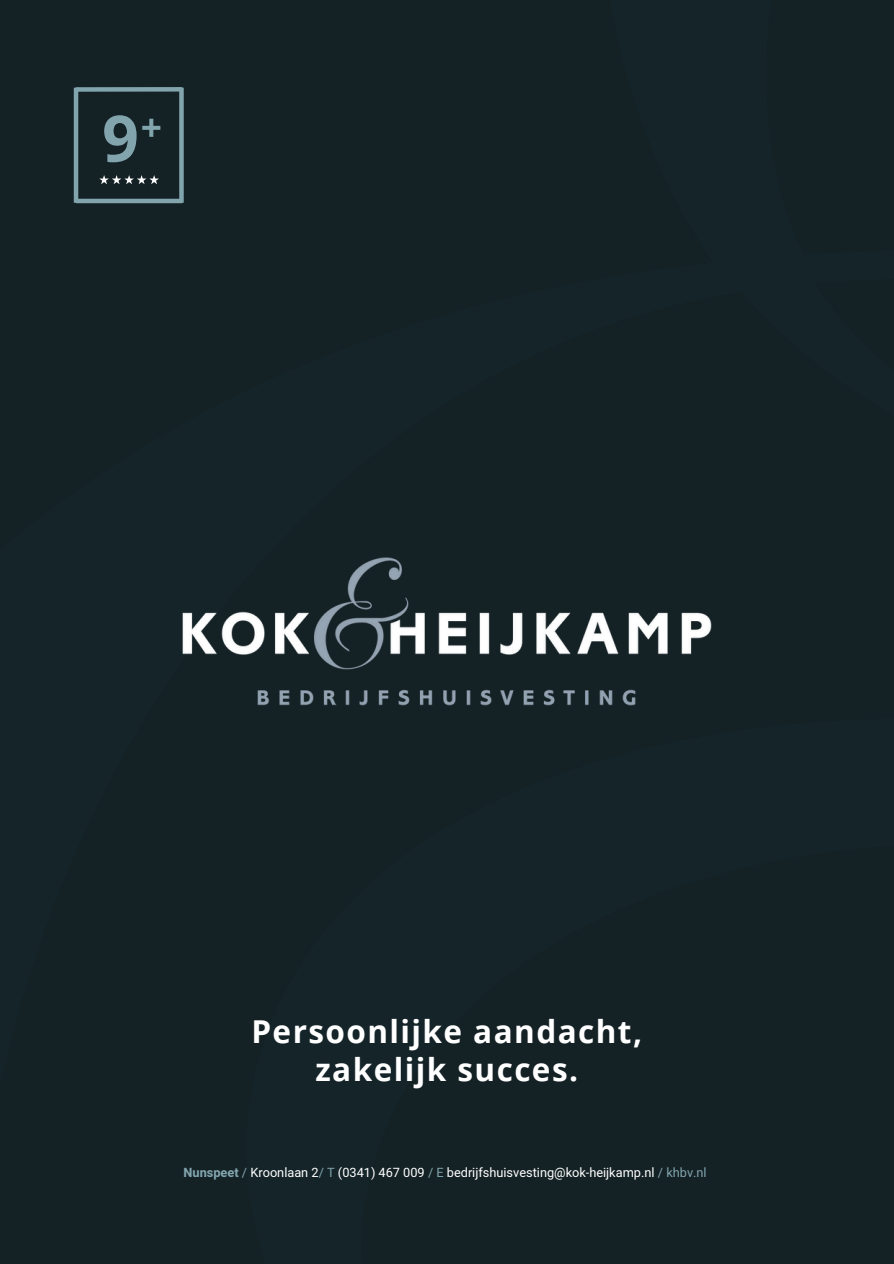
<style>
.page{position:relative;width:894px;height:1264px;background:#fff}
.page>*{position:absolute;margin:0;border:0;box-sizing:border-box;transform-origin:0 0}
.t1{font:700 64.35px "Open Sans";color:#81a4ad}
.t2{font:700 37.35px "Open Sans";color:#81a4ad}
.t3{font:700 31.5px/37.2px "Open Sans";letter-spacing:.045em;color:#fff;text-align:center}
.t4{font:12.75px "Heebo";color:#fff}
.s1{font-weight:700;color:#81a4ad}
.s2{color:#81a4ad}
</style>
<div class="page">
<div style="left:0;top:0;width:893px;height:1263px;background:#142125"></div>
<div style="left:89px;top:462px;width:715px;height:340px;background:#142125"></div>
<svg style="left:99px;top:175px;width:60px;height:9px"></svg>
<hr style="left:76px;top:199px;width:106px;height:4px;background:#81a4ad">
<div style="left:76px;top:87px;width:106px;height:5px;background:#81a4ad"></div>
<div style="left:179px;top:88px;width:5px;height:115px;background:#81a4ad"></div>
<hr style="left:74px;top:88px;width:4px;height:115px;background:#81a4ad">
<p class="t1" style="left:102px;top:93px;width:38px">9</p>
<h1 class="t2" style="left:141px;top:101px;width:23px">+</h1>
<p class="t3" style="left:251px;top:1012px;width:392px">Persoonlijke aandacht, zakelijk succes.</p>
<p class="t4" style="left:183px;top:1163px;width:524px"><span class="s1">Nunspeet</span> <span class="s2">/</span> Kroonlaan 2<span class="s2">/ T</span> (0341) 467 009 <span class="s2">/ E</span> bedrijfshuisvesting@kok-heijkamp.nl <span class="s2">/ khbv.nl</span></p>
</div>
